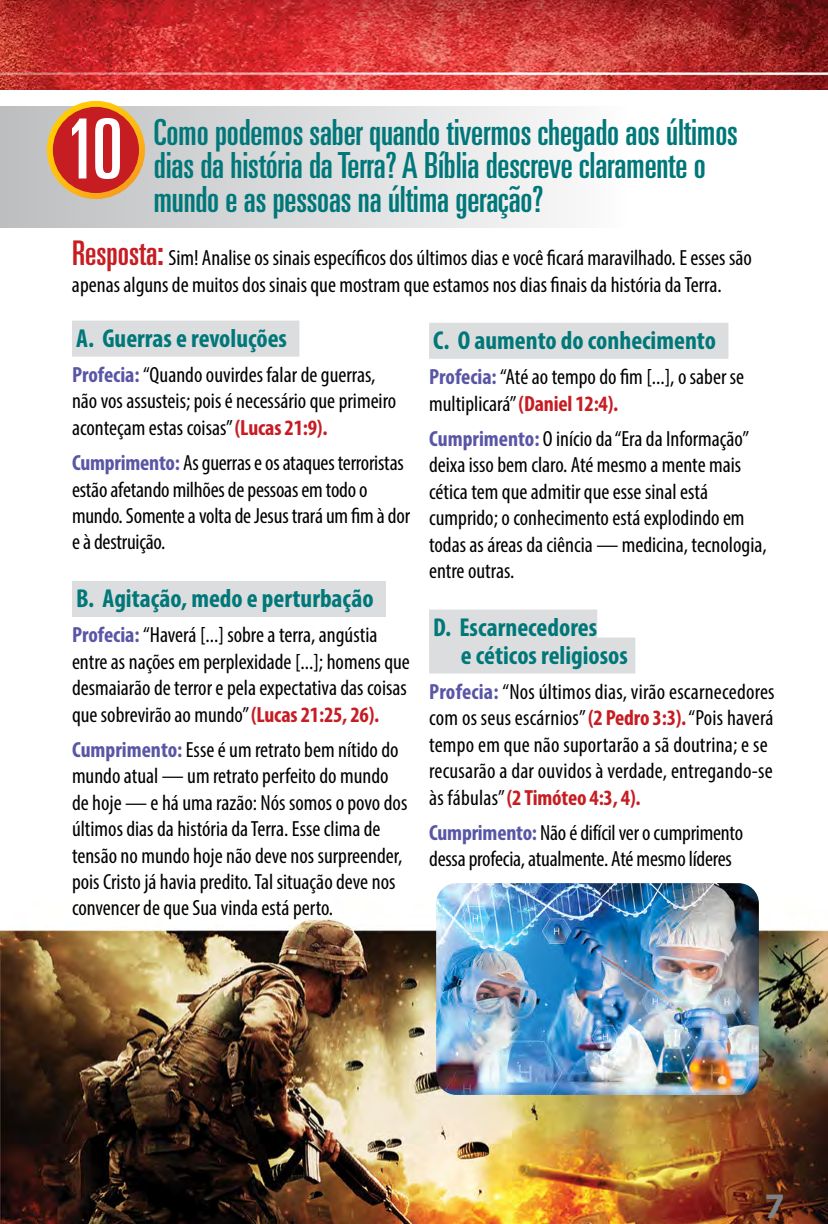
<style>
.page{position:relative;width:828px;height:1224px;background:#fff}
.page>*{position:absolute;margin:0;border:0;box-sizing:border-box;transform-origin:0 0}
.t1{font:ultra-condensed 83px "Univers";color:#fff}
.t2{font:ultra-condensed 36px/34px "Univers";letter-spacing:-.005em;color:#007779}
.t3{font:700 36px "Myriad Pro";color:#808285}
.t4{font:700 condensed 26px/28px "Myriad Pro";color:#007779}
.t5{font:condensed 22px/26.4px "Myriad Pro";color:#000}
.s1{font-family:"Univers";font-stretch:ultra-condensed;font-size:34px;color:#c61d23}
.s2{font-weight:700;color:#5956a5}
.s3{font-weight:700;color:#c61d23}
</style>
<div class="page">
<img style="left:0;top:917px;width:828px;height:307px">
<div style="left:0;top:107px;width:628px;height:120px;background:linear-gradient(to right,#bdbdba,#fbfcfe)"></div>
<div style="left:50px;top:104px;width:92px;height:92px;background:#c61d23;border-radius:50%"></div>
<div style="left:47px;top:101px;width:98px;height:98px;border:6px solid #fff;border-radius:50%"></div>
<div style="left:72px;top:321px;width:227px;height:36px;background:#dcddde"></div>
<div style="left:72px;top:581px;width:314px;height:36px;background:#dcddde"></div>
<div style="left:429px;top:323px;width:299px;height:36px;background:#dcddde"></div>
<div style="left:429px;top:610px;width:168px;height:36px;background:#dcddde"></div>
<div style="left:429px;top:638px;width:206px;height:36px;background:#dcddde"></div>
<img style="left:0;top:0;width:828px;height:90px">
<img style="left:436px;top:883px;width:323px;height:212px">
<h1 class="t1" style="left:65px;top:102px;width:59px">10</h1>
<h2 class="t2" style="left:153px;top:115px;width:586px">Como podemos saber quando tivermos chegado aos últimos dias da história da Terra? A Bíblia descreve claramente o mundo e as pessoas na última geração?</h2>
<p class="t5" style="left:72px;top:245px;width:681px"><span class="s1">Resposta:</span> Sim! Analise os sinais específicos dos últimos dias e você ficará maravilhado. E esses são apenas alguns de muitos dos sinais que mostram que estamos nos dias finais da história da Terra.</p>
<p class="t4" style="left:76px;top:323px;width:212px">A. Guerras e revoluções</p>
<p class="t5" style="left:72px;top:361px;width:326px"><span class="s2">Profecia:</span> “Quando ouvirdes falar de guerras, não vos assusteis; pois é necessário que primeiro aconteçam estas coisas” <span class="s3">(Lucas 21:9).</span></p>
<p class="t5" style="left:72px;top:449px;width:340px"><span class="s2">Cumprimento:</span> As guerras e os ataques terroristas estão afetando milhões de pessoas em todo o mundo. Somente a volta de Jesus trará um fim à dor e à destruição.</p>
<p class="t4" style="left:76px;top:584px;width:299px">B. Agitação, medo e perturbação</p>
<p class="t5" style="left:72px;top:622px;width:339px"><span class="s2">Profecia:</span> “Haverá [...] sobre a terra, angústia entre as nações em perplexidade [...]; homens que desmaiarão de terror e pela expectativa das coisas que sobrevirão ao mundo” <span class="s3">(Lucas 21:25, 26).</span></p>
<p class="t5" style="left:72px;top:736px;width:337px"><span class="s2">Cumprimento:</span> Esse é um retrato bem nítido do mundo atual — um retrato perfeito do mundo de hoje — e há uma razão: Nós somos o povo dos últimos dias da história da Terra. Esse clima de tensão no mundo hoje não deve nos surpreender, pois Cristo já havia predito. Tal situação deve nos convencer de que Sua vinda está perto.</p>
<p class="t4" style="left:433px;top:326px;width:284px">C. O aumento do conhecimento</p>
<p class="t5" style="left:429px;top:363px;width:317px"><span class="s2">Profecia:</span> “Até ao tempo do fim [...], o saber se multiplicará” <span class="s3">(Daniel 12:4).</span></p>
<p class="t5" style="left:429px;top:425px;width:339px"><span class="s2">Cumprimento:</span> O início da “Era da Informação” deixa isso bem claro. Até mesmo a mente mais cética tem que admitir que esse sinal está cumprido; o conhecimento está explodindo em todas as áreas da ciência — medicina, tecnologia, entre outras.</p>
<p class="t4" style="left:461px;top:612px;width:169px;text-indent:-28px">D. Escarnecedores<br>e céticos religiosos</p>
<p class="t5" style="left:429px;top:678px;width:347px"><span class="s2">Profecia:</span> “Nos últimos dias, virão escarnecedores com os seus escárnios” <span class="s3">(2 Pedro 3:3).</span> “Pois haverá tempo em que não suportarão a sã doutrina; e se recusarão a dar ouvidos à verdade, entregando-se às fábulas” <span class="s3">(2 Timóteo 4:3, 4).</span></p>
<p class="t5" style="left:429px;top:819px;width:316px"><span class="s2">Cumprimento:</span> Não é difícil ver o cumprimento dessa profecia, atualmente. Até mesmo líderes</p>
<h2 class="t3" style="left:765px;top:1183px;width:21px">7</h2>
</div>
